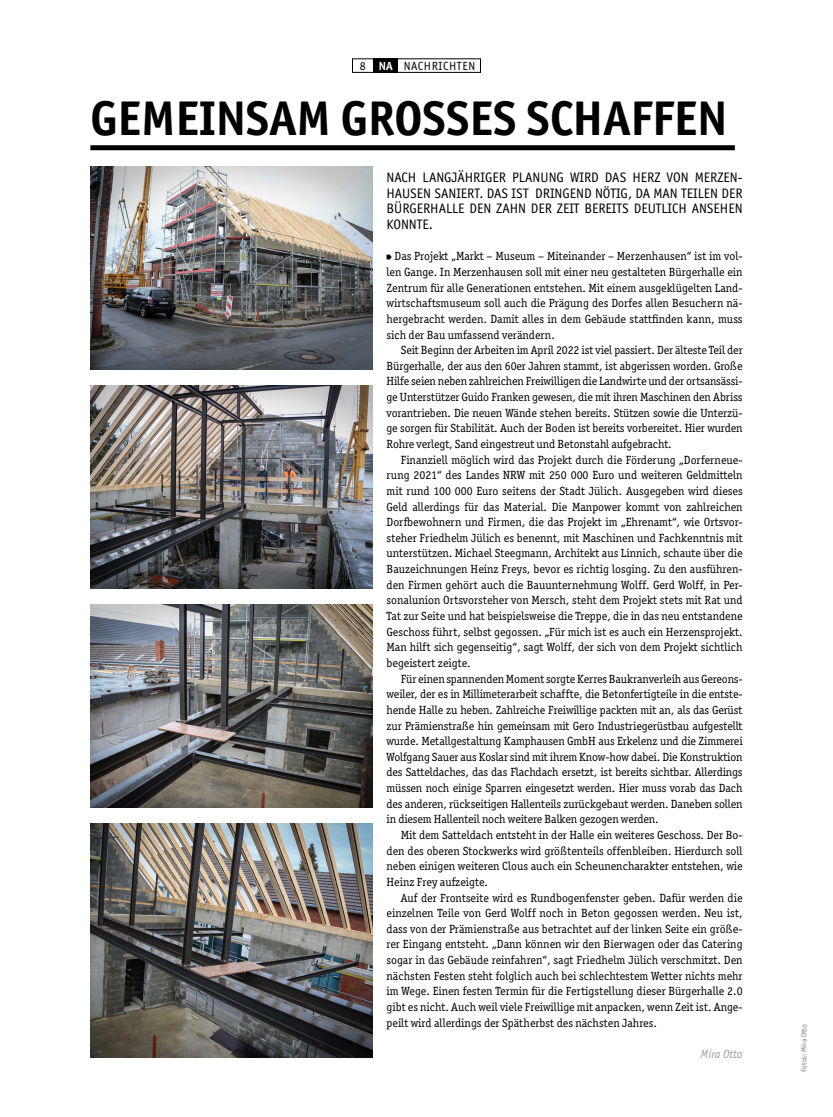
<style>
.page{position:relative;width:833px;height:1117px;background:#fff}
.page>*{position:absolute;margin:0;border:0;box-sizing:border-box;transform-origin:0 0}
.t1{font:700 48.75px "Officina Sans ITC Std";color:#000}
.t2{font:13.75px/15.6px "Officina Sans ITC Std";color:#000;text-align:justify}
.t3{font:11.88px/15.6px "Officina Ser ITC Std";color:#000;text-align:justify}
.t4{font:11.88px "Officina Sans ITC Std";letter-spacing:.05em;color:#000}
.t5{font:italic 11.88px "Officina Sans ITC Std";color:#9d9d9c}
.t6{font:7.5px "Officina Sans ITC Std";color:#7c7b7b}
.s1{font-weight:700;color:#fff}
</style>
<div class="page">
<div style="left:352px;top:58px;width:129px;height:15px;border:1px solid #000"></div>
<div style="left:373px;top:58px;width:25px;height:15px;background:#000"></div>
<svg style="left:386px;top:254px;width:6px;height:5px"></svg>
<img style="left:90px;top:166px;width:282px;height:204px">
<img style="left:90px;top:385px;width:282px;height:203px">
<img style="left:90px;top:604px;width:282px;height:203px">
<img style="left:90px;top:823px;width:282px;height:234px">
<div style="left:90px;top:145px;width:645px;height:5px;background:#000"></div>
<p class="t4" style="left:360px;top:59px;width:117px">8 <span class="s1">NA</span> NACHRICHTEN</p>
<h1 class="t1" style="left:90px;top:88px;width:638px">GEMEINSAM GROSSES SCHAFFEN</h1>
<p class="t2" style="left:386px;top:169px;width:357px">NACH LANGJÄHRIGER PLANUNG WIRD DAS HERZ VON MERZEN-HAUSEN SANIERT. DAS IST DRINGEND NÖTIG, DA MAN TEILEN DER BÜRGERHALLE DEN ZAHN DER ZEIT BEREITS DEUTLICH ANSEHEN KONNTE.</p>
<p class="t3" style="left:386px;top:248px;width:357px;text-indent:8px">Das Projekt „Markt – Museum – Miteinander – Merzenhausen“ ist im vol&shy;len Gange. In Merzenhausen soll mit einer neu gestalteten Bürgerhalle ein Zentrum für alle Generationen entstehen. Mit einem ausgeklügelten Land&shy;wirtschaftsmuseum soll auch die Prägung des Dorfes allen Besuchern nä&shy;hergebracht werden. Damit alles in dem Gebäude stattfinden kann, muss sich der Bau umfassend verändern.</p>
<p class="t3" style="left:386px;top:342px;width:357px;text-indent:14px">Seit Beginn der Arbeiten im April 2022 ist viel passiert. Der älteste Teil der Bürgerhalle, der aus den 60er Jahren stammt, ist abgerissen worden. Große Hilfe seien neben zahlreichen Freiwilligen die Landwirte und der ortsansässi&shy;ge Unterstützer Guido Franken gewesen, die mit ihren Maschinen den Abriss vorantrieben. Die neuen Wände stehen bereits. Stützen sowie die Unterzü&shy;ge sorgen für Stabilität. Auch der Boden ist bereits vorbereitet. Hier wurden Rohre verlegt, Sand eingestreut und Betonstahl aufgebracht.</p>
<p class="t3" style="left:386px;top:451px;width:357px;text-indent:14px">Finanziell möglich wird das Projekt durch die Förderung „Dorferneue&shy;rung 2021“ des Landes NRW mit 250 000 Euro und weiteren Geldmitteln mit rund 100 000 Euro seitens der Stadt Jülich. Ausgegeben wird dieses Geld allerdings für das Material. Die Manpower kommt von zahlreichen Dorfbewohnern und Firmen, die das Projekt im „Ehrenamt“, wie Ortsvor&shy;steher Friedhelm Jülich es benennt, mit Maschinen und Fachkenntnis mit unterstützen. Michael Steegmann, Architekt aus Linnich, schaute über die Bauzeichnungen Heinz Freys, bevor es richtig losging. Zu den ausführen&shy;den Firmen gehört auch die Bauunternehmung Wolff. Gerd Wolff, in Per&shy;sonalunion Ortsvorsteher von Mersch, steht dem Projekt stets mit Rat und Tat zur Seite und hat beispielsweise die Treppe, die in das neu entstandene Geschoss führt, selbst gegossen. „Für mich ist es auch ein Herzensprojekt.<br>Man hilft sich gegenseitig“, sagt Wolff, der sich von dem Projekt sichtlich begeistert zeigte.</p>
<p class="t3" style="left:386px;top:670px;width:357px;text-indent:14px">Für einen spannenden Moment sorgte Kerres Baukranverleih aus Gereons&shy;weiler, der es in Millimeterarbeit schaffte, die Betonfertigteile in die entste&shy;hende Halle zu heben. Zahlreiche Freiwillige packten mit an, als das Gerüst zur Prämienstraße hin gemeinsam mit Gero Industriegerüstbau aufgestellt wurde. Metallgestaltung Kamphausen GmbH aus Erkelenz und die Zimmerei Wolfgang Sauer aus Koslar sind mit ihrem Know-how dabei. Die Konstruktion des Satteldaches, das das Flachdach ersetzt, ist bereits sichtbar. Allerdings müssen noch einige Sparren eingesetzt werden. Hier muss vorab das Dach des anderen, rückseitigen Hallenteils zurückgebaut werden. Daneben sollen in diesem Hallenteil noch weitere Balken gezogen werden.</p>
<p class="t3" style="left:386px;top:826px;width:357px;text-indent:14px">Mit dem Satteldach entsteht in der Halle ein weiteres Geschoss. Der Bo&shy;den des oberen Stockwerks wird größtenteils offenbleiben. Hierdurch soll neben einigen weiteren Clous auch ein Scheunencharakter entstehen, wie Heinz Frey aufzeigte.</p>
<p class="t3" style="left:386px;top:889px;width:357px;text-indent:14px">Auf der Frontseite wird es Rundbogenfenster geben. Dafür werden die einzelnen Teile von Gerd Wolff noch in Beton gegossen werden. Neu ist, dass von der Prämienstraße aus betrachtet auf der linken Seite ein größe&shy;rer Eingang entsteht. „Dann können wir den Bierwagen oder das Catering sogar in das Gebäude reinfahren“, sagt Friedhelm Jülich verschmitzt. Den nächsten Festen steht folglich auch bei schlechtestem Wetter nichts mehr im Wege. Einen festen Termin für die Fertigstellung dieser Bürgerhalle 2.0 gibt es nicht. Auch weil viele Freiwillige mit anpacken, wenn Zeit ist. Ange&shy;peilt wird allerdings der Spätherbst des nächsten Jahres.</p>
<p class="t5" style="left:700px;top:1047px;width:43px">Mira Otto</p>
<p class="t6" style="left:799px;top:1071px;width:49px;rotate:-90deg">Fotos: Mira Otto</p>
</div>
